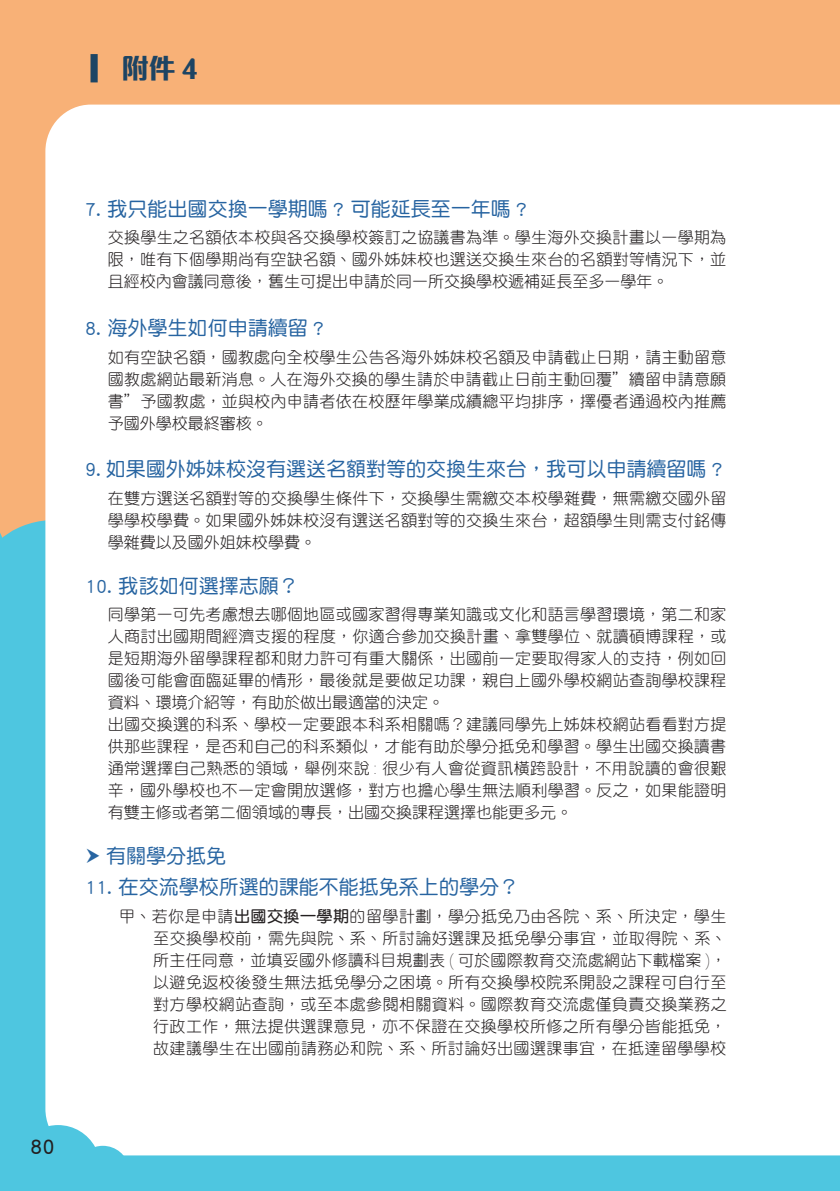
<style>
.page{position:relative;width:840px;height:1191px;background:#fff}
.page>*{position:absolute;margin:0;border:0;box-sizing:border-box;transform-origin:0 0}
.頁眉中{font:800 28px "M Elle HK";color:#1d4463}
.t1{font:22px "DF Yuan Std W7";color:#231f20}
.藍標_-齊頭{font:20px "DF Yuan Std W5";color:#2764a1}
._00-內文_問答集__-001{font:16px/22px "DF Yuan Std W3";letter-spacing:.02em;color:#231f20;text-align:justify}
.s1{color:#1d4564}
.s2{font-family:"Roboto";font-weight:100}
.s3{font-family:"DF Yuan Std W7"}
</style>
<div class="page">
<div style="left:0;top:0;width:839px;height:984px;background:#f8b177"></div>
<div style="left:0;top:520px;width:834px;height:671px;background:#4ec6e0"></div>
<div style="left:45px;top:105px;width:794px;height:1050px;background:#fff"></div>
<svg style="left:0;top:1125px;width:129px;height:42px"></svg>
<svg style="left:87px;top:848px;width:12px;height:15px"></svg>
<p class="頁眉中" style="left:91px;top:48px;width:108px"><span class="s1">▎</span>附件 4</p>
<p class="藍標_-齊頭" style="left:85px;top:198px;width:443px">7. 我只能出國交換一學期嗎 ? 可能延長至一年嗎 ?</p>
<p class="_00-內文_問答集__-001" style="left:108px;top:226px;width:619px">交換學生之名額依本校與各交換學校簽訂之協議書為準。學生海外交換計畫以一學期為限，唯有下個學期尚有空缺名額、國外姊妹校也選送交換生來台的名額對等情況下，並且經校內會議同意後，舊生可提出申請於同一所交換學校遞補延長至多一學年。</p>
<p class="藍標_-齊頭" style="left:85px;top:317px;width:240px">8. 海外學生如何申請續留 ?</p>
<p class="_00-內文_問答集__-001" style="left:108px;top:346px;width:620px">如有空缺名額，國教處向全校學生公告各海外姊妹校名額及申請截止日期，請主動留意國教處網站最新消息。人在海外交換的學生請於申請截止日前主動回覆＂續留申請意願書＂予國教處，並與校內申請者依在校歷年學業成績總平均排序，擇優者通過校內推薦予國外學校最終審核。</p>
<p class="藍標_-齊頭" style="left:85px;top:458px;width:638px">9. 如果國外姊妹校沒有選送名額對等的交換生來台，我可以申請續留嗎 ?</p>
<p class="_00-內文_問答集__-001" style="left:108px;top:487px;width:620px">在雙方選送名額對等的交換學生條件下，交換學生需繳交本校學雜費，無需繳交國外留學學校學費。如果國外姊妹校沒有選送名額對等的交換生來台，超額學生則需支付銘傳學雜費以及國外姐妹校學費。</p>
<p class="藍標_-齊頭" style="left:85px;top:574px;width:215px">10. 我該如何選擇志願？</p>
<p class="_00-內文_問答集__-001" style="left:108px;top:603px;width:620px">同學第一可先考慮想去哪個地區或國家習得專業知識或文化和語言學習環境，第二和家人商討出國期間經濟支援的程度，你適合參加交換計畫、拿雙學位、就讀碩博課程，或是短期海外留學課程都和財力許可有重大關係，出國前一定要取得家人的支持，例如回國後可能會面臨延畢的情形，最後就是要做足功課，親自上國外學校網站查詢學校課程資料、環境介紹等，有助於做出最適當的決定。</p>
<p class="_00-內文_問答集__-001" style="left:108px;top:713px;width:620px">出國交換選的科系、學校一定要跟本科系相關嗎？建議同學先上姊妹校網站看看對方提供那些課程，是否和自己的科系類似，才能有助於學分抵免和學習。學生出國交換讀書通常選擇自己熟悉的領域，舉例來說 <span class="s2">:</span> 很少有人會從資訊橫跨設計，不用說讀的會很艱辛，國外學校也不一定會開放選修，對方也擔心學生無法順利學習。反之，如果能證明有雙主修或者第二個領域的專長，出國交換課程選擇也能更多元。</p>
<p class="藍標_-齊頭" style="left:106px;top:845px;width:122px">有關學分抵免</p>
<p class="藍標_-齊頭" style="left:85px;top:876px;width:435px">11. 在交流學校所選的課能不能抵免系上的學分？</p>
<p class="_00-內文_問答集__-001" style="left:153px;top:905px;width:574px;text-indent:-34px">甲、若你是申請<span class="s3">出國交換一學期</span>的留學計劃，學分抵免乃由各院、系、所決定，學生至交換學校前，需先與院、系、所討論好選課及抵免學分事宜，並取得院、系、所主任同意，並填妥國外修讀科目規劃表 <span class="s2">(</span> 可於國際教育交流處網站下載檔案 <span class="s2">)</span>，以避免返校後發生無法抵免學分之困境。所有交換學校院系開設之課程可自行至對方學校網站查詢，或至本處參閱相關資料。國際教育交流處僅負責交換業務之行政工作，無法提供選課意見，亦不保證在交換學校所修之所有學分皆能抵免，故建議學生在出國前請務必和院、系、所討論好出國選課事宜，在抵達留學學校</p>
<h2 class="t1" style="left:30px;top:1134px;width:26px">80</h2>
</div>
